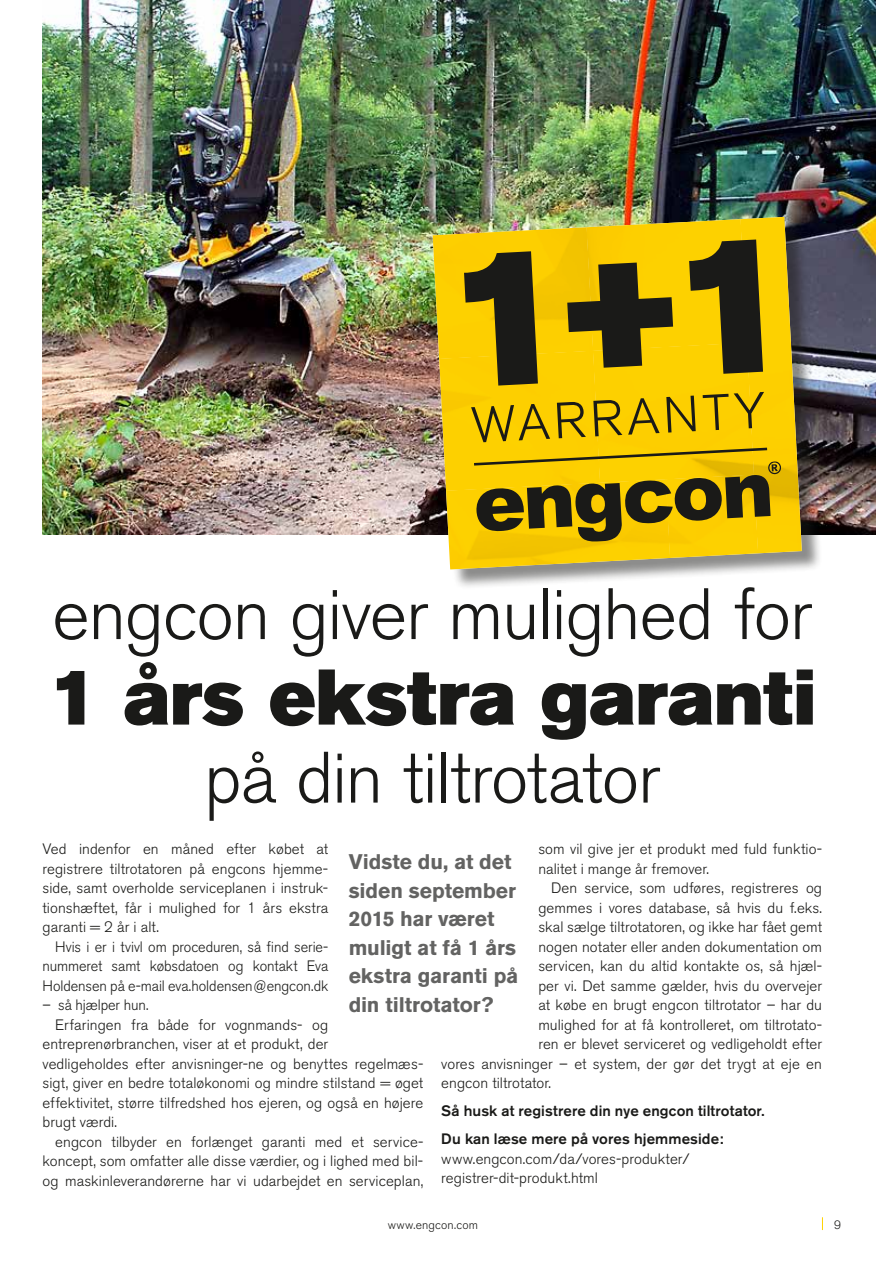
<style>
.page{position:relative;width:876px;height:1263px;background:#fff}
.page>*{position:absolute;margin:0;border:0;box-sizing:border-box;transform-origin:0 0}
.t1{font:78px "Akzidenz Grotesk BE Super";letter-spacing:-.005em;color:#1a1a18}
.t2{font:300 72px "Akzidenz Grotesk BE";letter-spacing:-.015em;color:#1a1a18}
.t3{font:700 21px/28.5px "Akzidenz Grotesk BE";letter-spacing:-.005em;color:#636362}
.t4{font:300 15px/19.5px "Akzidenz Grotesk BE";letter-spacing:.005em;color:#1a1a18}
.t5{font:300 15px/19.5px "Akzidenz Grotesk BE";letter-spacing:.005em;color:#1a1a18;text-align:justify;scale:.96 1}
.t6{font:500 15px/28px "Akzidenz Grotesk BE";letter-spacing:.005em;color:#1a1a18}
.t7{font:300 12px "Akzidenz Grotesk BE";letter-spacing:.015em;color:#1a1a18}
</style>
<div class="page">
<svg style="left:822px;top:1217px;width:1px;height:13px"></svg>
<img style="left:43px;top:0;width:833px;height:534px">
<div style="left:436px;top:220px;width:386px;height:370px;background:#1a1a18;opacity:.5"></div>
<img style="left:433px;top:217px;width:369px;height:352px">
<img style="left:433px;top:227px;width:153px;height:132px">
<img style="left:586px;top:219px;width:154px;height:20px">
<img style="left:740px;top:217px;width:62px;height:336px">
<img style="left:439px;top:351px;width:154px;height:140px">
<img style="left:593px;top:386px;width:161px;height:6px">
<img style="left:446px;top:479px;width:224px;height:90px">
<img style="left:666px;top:542px;width:92px;height:16px">
<svg style="left:464px;top:239px;width:299px;height:147px"></svg>
<svg style="left:471px;top:392px;width:310px;height:150px"></svg>
<h2 class="t2" style="left:52px;top:574px;width:762px">engcon giver mulighed for</h2>
<h1 class="t1" style="left:48px;top:652px;width:769px">1 års ekstra garanti</h1>
<h2 class="t2" style="left:204px;top:737px;width:458px">på din tiltrotator</h2>
<p class="t4" style="left:43px;top:839px;width:287px;text-align:justify">Ved indenfor en måned efter købet at registrere tiltrotatoren på engcons hjemme&shy;side, samt overholde serviceplanen i instruk&shy;tionshæftet, får i mulighed for 1 års ekstra garanti = 2 år i alt.</p>
<p class="t5" style="left:43px;top:937px;width:299px;text-indent:13px">Hvis i er i tvivl om proceduren, så find serie&shy;nummeret samt købsdatoen og kontakt Eva Holdensen på e-mail eva.holdensen@engcon.dk</p>
<p class="t5" style="left:43px;top:995px;width:112px">– så hjælper hun.</p>
<p class="t4" style="left:55px;top:1015px;width:274px">Erfaringen fra både for vognmands- og</p>
<p class="t4" style="left:43px;top:1034px;width:287px">entreprenørbranchen, viser at et produkt, der</p>
<p class="t4" style="left:43px;top:1054px;width:382px">vedligeholdes efter anvisninger-ne og benyttes regelmæs-</p>
<p class="t4" style="left:43px;top:1073px;width:382px">sigt, giver en bedre totaløkonomi og mindre stilstand = øget</p>
<p class="t4" style="left:43px;top:1093px;width:382px">effektivitet, større tilfredshed hos ejeren, og også en højere</p>
<p class="t4" style="left:43px;top:1112px;width:76px">brugt værdi.</p>
<p class="t4" style="left:55px;top:1132px;width:370px">engcon tilbyder en forlænget garanti med et service-</p>
<p class="t4" style="left:43px;top:1151px;width:382px">koncept, som omfatter alle disse værdier, og i lighed med bil-</p>
<p class="t4" style="left:43px;top:1171px;width:382px">og maskinleverandørerne har vi udarbejdet en serviceplan,</p>
<p class="t4" style="left:538px;top:839px;width:285px">som vil give jer et produkt med fuld funktio&shy;nalitet i mange år fremover.</p>
<p class="t4" style="left:551px;top:878px;width:272px">Den service, som udføres, registreres og</p>
<p class="t4" style="left:538px;top:898px;width:285px">gemmes i vores database, så hvis du f.eks.</p>
<p class="t4" style="left:538px;top:917px;width:285px">skal sælge tiltrotatoren, og ikke har fået gemt</p>
<p class="t4" style="left:538px;top:937px;width:285px">nogen notater eller anden dokumentation om</p>
<p class="t4" style="left:538px;top:956px;width:285px">servicen, kan du altid kontakte os, så hjæl-</p>
<p class="t4" style="left:538px;top:976px;width:285px">per vi. Det samme gælder, hvis du overvejer</p>
<p class="t4" style="left:538px;top:995px;width:285px">at købe en brugt engcon tiltrotator – har du</p>
<p class="t4" style="left:538px;top:1015px;width:285px">mulighed for at få kontrolleret, om tiltrotato-</p>
<p class="t4" style="left:538px;top:1034px;width:285px">ren er blevet serviceret og vedligeholdt efter</p>
<p class="t4" style="left:441px;top:1054px;width:382px">vores anvisninger – et system, der gør det trygt at eje en</p>
<p class="t4" style="left:441px;top:1073px;width:111px">engcon tiltrotator.</p>
<p class="t6" style="left:441px;top:1097px;width:325px">Så husk at registrere din nye engcon tiltrotator.<br>Du kan læse mere på vores hjemmeside:</p>
<p class="t4" style="left:441px;top:1149px;width:250px">www.engcon.com/da/vores-produkter/ registrer-dit-produkt.html</p>
<h3 class="t3" style="left:349px;top:848px;width:171px">Vidste du, at det siden september<br>2015 har været muligt at få 1 års ekstra garanti på din tiltrotator?</h3>
<p class="t7" style="left:388px;top:1218px;width:92px">www.engcon.com</p>
<p class="t7" style="left:834px;top:1218px;width:8px">9</p>
</div>
